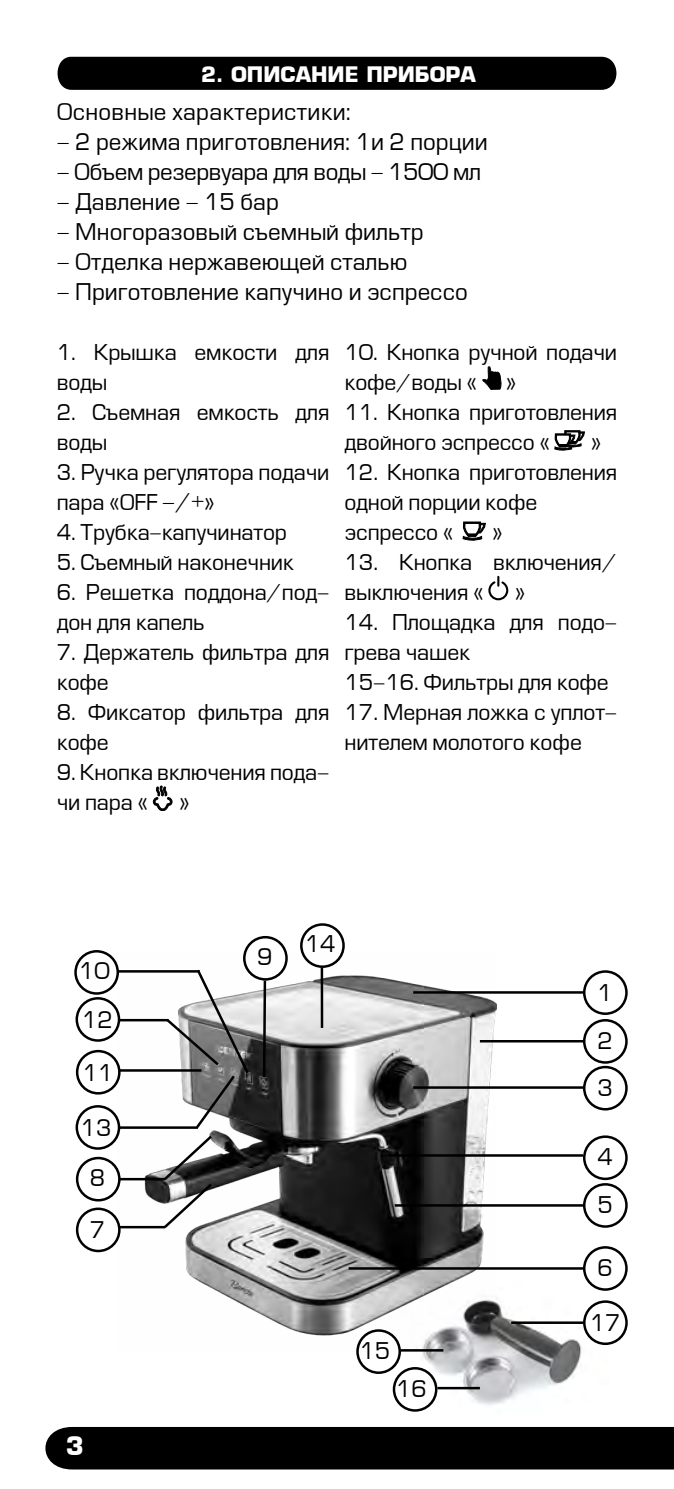
<style>
.page{position:relative;width:674px;height:1489px;background:#fff}
.page>*{position:absolute;margin:0;border:0;box-sizing:border-box;transform-origin:0 0}
.t1{font:700 25px "Europe";color:#fff}
.t2{font:22.5px/47.8px "Europe Normal";color:#000;text-align:justify}
.t3{font:22.5px "Europe Normal";letter-spacing:-.02em;color:#000}
.t4{font:21.25px/30px "Europe Normal";letter-spacing:-.01em;color:#000}
.t5{font:700 20.75px "Europe";color:#fff}
.s1{font-size:22.5px}
</style>
<div class="page">
<div style="left:45px;top:1426px;width:628px;height:43px;background:#000"></div>
<img style="left:383px;top:1255px;width:225px;height:157px">
<img style="left:116px;top:953px;width:380px;height:397px">
<div style="left:57px;top:57px;width:560px;height:33px;background:#000"></div>
<svg style="left:153px;top:785px;width:20px;height:25px"></svg>
<svg style="left:482px;top:366px;width:20px;height:24px"></svg>
<svg style="left:554px;top:430px;width:30px;height:20px"></svg>
<svg style="left:462px;top:522px;width:23px;height:18px"></svg>
<svg style="left:488px;top:576px;width:21px;height:24px"></svg>
<hr style="left:118px;top:1126px;width:80px;height:2px;background:#000">
<div style="left:75px;top:1104px;width:45px;height:45px;border:2px solid #000;border-radius:50%"></div>
<hr style="left:413px;top:991px;width:169px;height:2px;background:#000">
<hr style="left:119px;top:1069px;width:82px;height:2px;background:#000">
<hr style="left:118px;top:1018px;width:50px;height:3px;background:#000">
<hr style="left:117px;top:970px;width:82px;height:2px;background:#000">
<hr style="left:120px;top:1177px;width:45px;height:3px;background:#000">
<hr style="left:120px;top:1225px;width:45px;height:3px;background:#000">
<hr style="left:388px;top:1154px;width:194px;height:2px;background:#000">
<hr style="left:394px;top:1204px;width:189px;height:2px;background:#000">
<hr style="left:348px;top:1267px;width:235px;height:2px;background:#000">
<hr style="left:511px;top:1321px;width:72px;height:2px;background:#000">
<hr style="left:401px;top:1348px;width:42px;height:3px;background:#000">
<hr style="left:437px;top:1386px;width:42px;height:3px;background:#000">
<div style="left:582px;top:970px;width:45px;height:44px;border:2px solid #000;border-radius:50%"></div>
<div style="left:582px;top:1018px;width:45px;height:45px;border:2px solid #000;border-radius:50%"></div>
<div style="left:582px;top:1065px;width:45px;height:45px;border:2px solid #000;border-radius:50%"></div>
<div style="left:76px;top:1049px;width:44px;height:45px;border:2px solid #000;border-radius:50%"></div>
<div style="left:75px;top:997px;width:45px;height:44px;border:2px solid #000;border-radius:50%"></div>
<div style="left:74px;top:950px;width:45px;height:44px;border:2px solid #000;border-radius:50%"></div>
<div style="left:243px;top:935px;width:44px;height:45px;border:2px solid #000;border-radius:50%"></div>
<div style="left:300px;top:923px;width:44px;height:44px;border:2px solid #000;border-radius:50%"></div>
<div style="left:76px;top:1156px;width:44px;height:45px;border:2px solid #000;border-radius:50%"></div>
<div style="left:76px;top:1207px;width:44px;height:45px;border:2px solid #000;border-radius:50%"></div>
<div style="left:582px;top:1135px;width:45px;height:44px;border:2px solid #000;border-radius:50%"></div>
<div style="left:582px;top:1182px;width:45px;height:45px;border:2px solid #000;border-radius:50%"></div>
<div style="left:582px;top:1245px;width:45px;height:45px;border:2px solid #000;border-radius:50%"></div>
<div style="left:582px;top:1300px;width:45px;height:44px;border:2px solid #000;border-radius:50%"></div>
<div style="left:356px;top:1329px;width:45px;height:44px;border:2px solid #000;border-radius:50%"></div>
<div style="left:392px;top:1366px;width:45px;height:45px;border:2px solid #000;border-radius:50%"></div>
<hr style="left:479px;top:1039px;width:104px;height:3px;background:#000">
<hr style="left:413px;top:1086px;width:169px;height:2px;background:#000">
<svg style="left:161px;top:966px;width:90px;height:264px"></svg>
<hr style="left:263px;top:980px;width:3px;height:97px;background:#000">
<hr style="left:320px;top:967px;width:3px;height:60px;background:#000">
<p class="t5" style="left:201px;top:62px;width:276px">2. ОПИСАНИЕ ПРИБОРА</p>
<p class="t2" style="left:57px;top:89px;width:295px">Основные характеристики:</p>
<p class="t2" style="left:57px;top:119px;width:432px">- 2 режима приготовления: 1и 2 порции</p>
<p class="t3" style="left:57px;top:160px;width:425px">- Объем резервуара для воды - 1500 мл</p>
<p class="t2" style="left:57px;top:179px;width:223px">- Давление - 15 бар</p>
<p class="t2" style="left:57px;top:209px;width:368px">- Многоразовый съемный фильтр</p>
<p class="t2" style="left:57px;top:239px;width:352px">- Отделка нержавеющей сталью</p>
<p class="t2" style="left:57px;top:269px;width:412px">- Приготовление капучино и эспрессо</p>
<p class="t4" style="left:57px;top:338px;width:274px">1. Крышка емкости для воды</p>
<p class="t4" style="left:57px;top:398px;width:274px">2. Съемная емкость для воды</p>
<p class="t4" style="left:57px;top:458px;width:274px">3. Ручка регулятора подачи пара «OFF <span class="s1">-/+</span>»</p>
<p class="t4" style="left:57px;top:518px;width:231px">4. Трубка-капучинатор</p>
<p class="t4" style="left:57px;top:548px;width:239px">5. Съемный наконечник</p>
<p class="t4" style="left:57px;top:578px;width:274px">6. Решетка поддона/под&shy;дон для капель</p>
<p class="t4" style="left:57px;top:638px;width:274px">7. Держатель фильтра для кофе</p>
<p class="t4" style="left:57px;top:698px;width:274px">8. Фиксатор фильтра для кофе</p>
<p class="t4" style="left:57px;top:758px;width:274px">9. Кнопка включения пода&shy;чи пара «</p>
<p class="t4" style="left:344px;top:338px;width:274px">10. Кнопка ручной подачи кофе/воды «</p>
<p class="t4" style="left:505px;top:368px;width:12px">»</p>
<p class="t4" style="left:344px;top:398px;width:274px">11. Кнопка приготовления двойного эспрессо «</p>
<p class="t4" style="left:590px;top:428px;width:12px">»</p>
<p class="t4" style="left:344px;top:458px;width:274px">12. Кнопка приготовления одной порции кофе эспрессо «</p>
<p class="t4" style="left:491px;top:518px;width:12px">»</p>
<p class="t4" style="left:344px;top:548px;width:274px">13. Кнопка включения/ выключения «</p>
<p class="t4" style="left:514px;top:578px;width:12px">»</p>
<p class="t4" style="left:344px;top:608px;width:274px">14. Площадка для подо&shy;грева чашек<br>15-16. Фильтры для кофе</p>
<p class="t4" style="left:344px;top:698px;width:274px">17. Мерная ложка с уплот&shy;нителем молотого кофе</p>
<p class="t4" style="left:179px;top:788px;width:12px">»</p>
<p class="t2" style="left:79px;top:947px;width:32px">10</p>
<p class="t2" style="left:82px;top:996px;width:32px">12</p>
<p class="t2" style="left:82px;top:1049px;width:32px">11</p>
<p class="t2" style="left:80px;top:1104px;width:32px">13</p>
<p class="t2" style="left:90px;top:1154px;width:17px">8</p>
<p class="t2" style="left:90px;top:1207px;width:17px">7</p>
<p class="t1" style="left:66px;top:1430px;width:19px">3</p>
<p class="t2" style="left:257px;top:933px;width:17px">9</p>
<p class="t2" style="left:304px;top:921px;width:32px">14</p>
<p class="t2" style="left:359px;top:1328px;width:32px">15</p>
<p class="t2" style="left:396px;top:1365px;width:32px">16</p>
<p class="t2" style="left:597px;top:969px;width:17px">1<br>2<br>3</p>
<p class="t2" style="left:597px;top:1133px;width:17px;line-height:48.5px">4<br>5</p>
<p class="t2" style="left:597px;top:1244px;width:17px">6</p>
<p class="t2" style="left:589px;top:1299px;width:32px">17</p>
</div>
